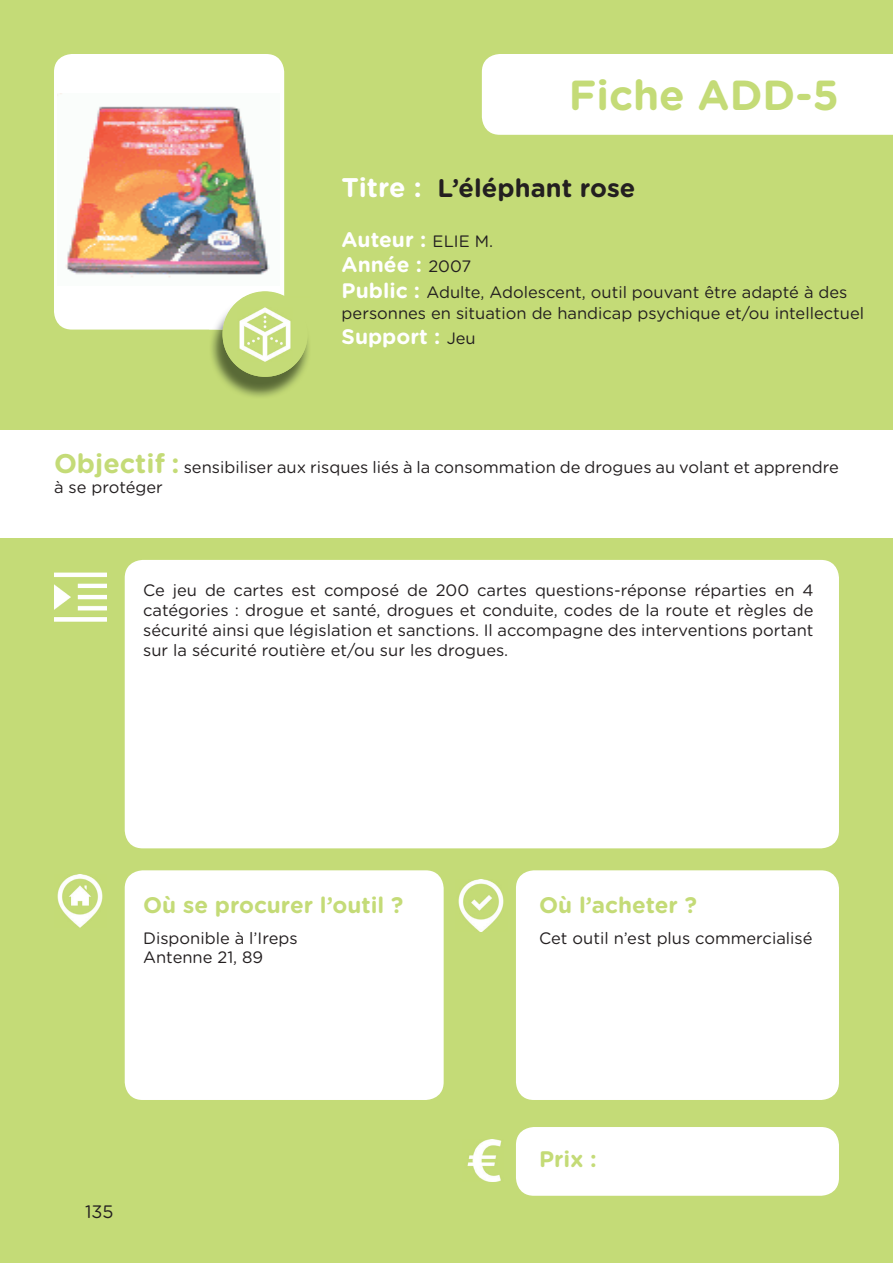
<style>
.page{position:relative;width:893px;height:1263px;background:#c4db77}
.page>*{position:absolute;margin:0;border:0;box-sizing:border-box;transform-origin:0 0}
.t1{font:700 42px "Gotham Rounded";color:#c4db77}
.t2{font:700 25.5px "Gotham Rounded";color:#231f20}
.t3{font:700 22.5px "Gotham Rounded";color:#c4db77}
.t4{font:700 21px/25.2px "Gotham Rounded";color:#fff}
.t5{font:18px "Gotham Rounded";color:#231f20}
.t6{font:16.5px/19.8px "Gotham Rounded";color:#231f20}
.s1{font-size:27px;color:#fff}
.s2{font-weight:400;font-size:16.5px;color:#231f20}
.s3{font-weight:700;font-size:21px;color:#fff}
.s4{font-weight:700;font-size:27px;color:#c4db77}
</style>
<div class="page">
<div style="left:482px;top:54px;width:411px;height:81px;background:#fff"></div>
<div style="left:0;top:430px;width:893px;height:108px;background:#fff"></div>
<div style="left:54px;top:54px;width:230px;height:276px;background:#fff;border-radius:18px"></div>
<div style="left:125px;top:560px;width:714px;height:288px;background:#fff;border-radius:18px"></div>
<div style="left:125px;top:870px;width:319px;height:230px;background:#fff;border-radius:18px"></div>
<img style="left:54px;top:572px;width:52px;height:50px">
<img style="left:57px;top:875px;width:46px;height:52px">
<img style="left:458px;top:879px;width:46px;height:53px">
<div style="left:516px;top:870px;width:323px;height:230px;background:#fff;border-radius:18px"></div>
<div style="left:516px;top:1127px;width:323px;height:69px;background:#fff;border-radius:18px"></div>
<img style="left:467px;top:1140px;width:35px;height:41px">
<img style="left:57px;top:93px;width:213px;height:185px">
<img style="left:211px;top:330px;width:98px;height:67px">
<img style="left:209px;top:317px;width:14px;height:13px">
<img style="left:223px;top:297px;width:22px;height:31px">
<div style="left:223px;top:292px;width:85px;height:85px;background:#c4db77;border-radius:50%"></div>
<img style="left:239px;top:307px;width:52px;height:54px">
<h1 class="t1" style="left:569px;top:65px;width:272px">Fiche ADD-5</h1>
<h2 class="t2" style="left:342px;top:169px;width:295px"><span class="s1">Titre :</span> L’éléphant rose</h2>
<p class="t4" style="left:342px;top:226px;width:153px">Auteur : <span class="s2">ELIE M.<br></span>Année : <span class="s2">2007</span></p>
<p class="t6" style="left:342px;top:280px;width:524px;line-height:21.6px"><span class="s3">Public :</span> Adulte, Adolescent, outil pouvant être adapté à des personnes en situation de handicap psychique et/ou intellectuel</p>
<p class="t4" style="left:342px;top:324px;width:136px">Support : <span class="s2">Jeu</span></p>
<p class="t6" style="left:54px;top:456px;width:786px"><span class="s4">Objectif :</span> sensibiliser aux risques liés à la consommation de drogues au volant et apprendre à se protéger</p>
<p class="t6" style="left:143px;top:580px;width:672px;text-align:justify">Ce jeu de cartes est composé de 200 cartes questions-réponse réparties en 4 catégories : drogue et santé, drogues et conduite, codes de la route et règles de sécurité ainsi que législation et sanctions. Il accompagne des interventions portant sur la sécurité routière et/ou sur les drogues.</p>
<h3 class="t3" style="left:143px;top:888px;width:262px">Où se procurer l’outil ?</h3>
<p class="t6" style="left:143px;top:927px;width:156px">Disponible à l’Ireps<br>Antenne 21, 89</p>
<p class="t5" style="left:85px;top:1199px;width:30px">135</p>
<h3 class="t3" style="left:539px;top:888px;width:159px">Où l’acheter ?</h3>
<p class="t6" style="left:539px;top:927px;width:275px">Cet outil n’est plus commercialisé</p>
<h3 class="t3" style="left:539px;top:1143px;width:59px">Prix :</h3>
</div>
